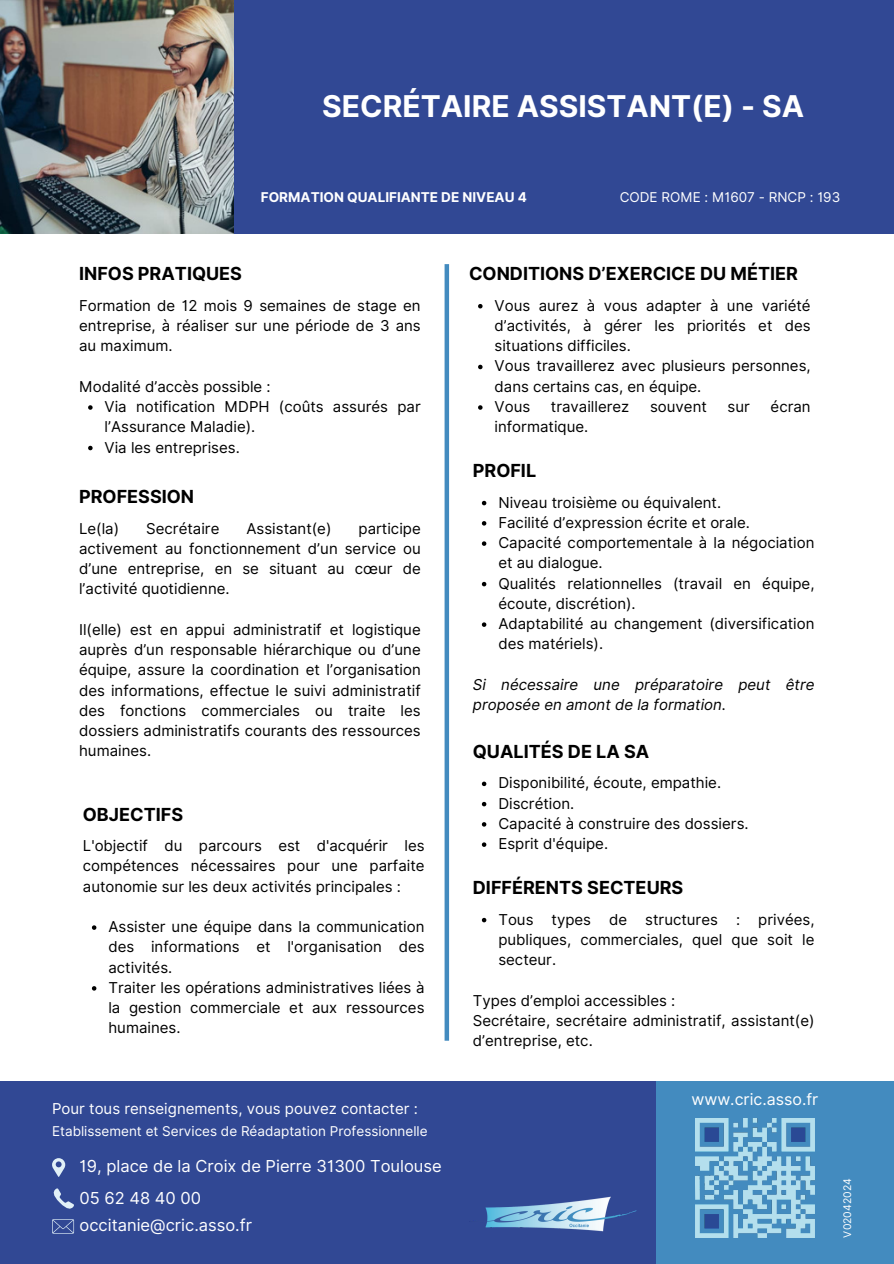
<style>
.page{position:relative;width:894px;height:1264px;background:#fff}
.page>*{position:absolute;margin:0;border:0;box-sizing:border-box;transform-origin:0 0}
.t1{font:700 30px "Inter";color:#fff}
.t2{font:700 18px "Inter";color:#000}
.t3{font:16.5px "Inter";color:#fff}
.t4{font:15.9px "Inter";color:#fff}
.t5{font:15px/20.2px "Inter";color:#000;text-align:justify}
.t6{font:italic 15px/20.2px "Inter";color:#000}
.t7{font:15px "Inter";color:#fff}
.t8{font:13.5px "Inter";color:#fff}
.t9{font:700 13.5px "Inter";color:#fff}
.t10{font:10.5px "Inter";color:#fff}
</style>
<div class="page">
<div style="left:0;top:0;width:893px;height:233px;background:#314894"></div>
<div style="left:0;top:1080px;width:893px;height:183px;background:#314894"></div>
<img style="left:0;top:0;width:233px;height:233px">
<div style="left:655px;top:1080px;width:238px;height:183px;background:#438bbf"></div>
<img style="left:485px;top:1196px;width:151px;height:36px">
<svg style="left:52px;top:1158px;width:13px;height:19px"></svg>
<svg style="left:53px;top:1188px;width:21px;height:21px"></svg>
<svg style="left:52px;top:1219px;width:22px;height:14px"></svg>
<div style="left:444px;top:264px;width:5px;height:776px;background:#438bbf"></div>
<img style="left:695px;top:1118px;width:119px;height:119px">
<svg style="left:88px;top:405px;width:5px;height:5px"></svg>
<svg style="left:88px;top:446px;width:5px;height:4px"></svg>
<svg style="left:92px;top:925px;width:4px;height:4px"></svg>
<svg style="left:92px;top:986px;width:4px;height:4px"></svg>
<svg style="left:478px;top:304px;width:4px;height:4px"></svg>
<svg style="left:478px;top:365px;width:4px;height:4px"></svg>
<svg style="left:478px;top:405px;width:4px;height:5px"></svg>
<svg style="left:481px;top:501px;width:5px;height:4px"></svg>
<svg style="left:481px;top:521px;width:5px;height:4px"></svg>
<svg style="left:481px;top:541px;width:5px;height:5px"></svg>
<svg style="left:481px;top:582px;width:5px;height:4px"></svg>
<svg style="left:481px;top:622px;width:5px;height:5px"></svg>
<svg style="left:481px;top:781px;width:5px;height:5px"></svg>
<svg style="left:481px;top:801px;width:5px;height:5px"></svg>
<svg style="left:481px;top:822px;width:5px;height:4px"></svg>
<svg style="left:481px;top:842px;width:5px;height:4px"></svg>
<svg style="left:481px;top:917px;width:5px;height:5px"></svg>
<h6 class="t1" style="left:322px;top:88px;width:483px">SECRÉTAIRE ASSISTANT(E) - SA</h6>
<p class="t9" style="left:261px;top:189px;width:267px">FORMATION QUALIFIANTE DE NIVEAU 4</p>
<h3 class="t8" style="left:619px;top:189px;width:222px">CODE ROME : M1607 - RNCP : 193</h3>
<h2 class="t2" style="left:79px;top:263px;width:164px">INFOS PRATIQUES</h2>
<h4 class="t5" style="left:79px;top:295px;width:343px">Formation de 12 mois 9 semaines de stage en entreprise, à réaliser sur une période de 3 ans au maximum.</h4>
<h4 class="t5" style="left:79px;top:376px;width:193px">Modalité d’accès possible :</h4>
<h2 class="t5" style="left:105px;top:396px;width:317px">Via notification MDPH (coûts assurés par l’Assurance Maladie).</h2>
<h4 class="t5" style="left:105px;top:437px;width:137px">Via les entreprises.</h4>
<p class="t2" style="left:79px;top:486px;width:117px">PROFESSION</p>
<p class="t5" style="left:79px;top:518px;width:42px">Le(la)</p>
<p class="t5" style="left:146px;top:518px;width:75px">Secrétaire</p>
<p class="t5" style="left:246px;top:518px;width:86px">Assistant(e)</p>
<p class="t5" style="left:79px;top:518px;width:343px;text-indent:279px">participe activement au fonctionnement d’un service ou d’une entreprise, en se situant au cœur de l’activité quotidienne.</p>
<h2 class="t5" style="left:79px;top:619px;width:343px">Il(elle) est en appui administratif et logistique auprès d’un responsable hiérarchique ou d’une équipe, assure la coordination et l’organisation des informations, effectue le suivi administratif des fonctions commerciales ou traite les dossiers administratifs courants des ressources humaines.</h2>
<p class="t2" style="left:83px;top:803px;width:102px">OBJECTIFS</p>
<p class="t5" style="left:83px;top:835px;width:343px">L'objectif du parcours est d'acquérir les compétences nécessaires pour une parfaite autonomie sur les deux activités principales :</p>
<p class="t5" style="left:108px;top:916px;width:317px">Assister une équipe dans la communication des informations et l'organisation des activités.</p>
<h2 class="t5" style="left:108px;top:977px;width:317px">Traiter les opérations administratives liées à la gestion commerciale et aux ressources humaines.</h2>
<h3 class="t7" style="left:52px;top:1099px;width:367px">Pour tous renseignements, vous pouvez contacter :</h3>
<h2 class="t8" style="left:52px;top:1122px;width:377px">Etablissement et Services de Réadaptation Professionnelle</h2>
<h4 class="t3" style="left:79px;top:1156px;width:363px">19, place de la Croix de Pierre 31300 Toulouse</h4>
<h4 class="t3" style="left:79px;top:1187px;width:123px">05 62 48 40 00</h4>
<p class="t3" style="left:79px;top:1214px;width:174px">occitanie@cric.asso.fr</p>
<p class="t2" style="left:469px;top:263px;width:330px">CONDITIONS D’EXERCICE DU MÉTIER</p>
<p class="t5" style="left:494px;top:295px;width:317px">Vous aurez à vous adapter à une variété d’activités, à gérer les priorités et des situations difficiles.</p>
<p class="t5" style="left:494px;top:356px;width:317px">Vous travaillerez avec plusieurs personnes, dans certains cas, en équipe.</p>
<p class="t5" style="left:494px;top:396px;width:37px">Vous</p>
<p class="t5" style="left:550px;top:396px;width:80px">travaillerez</p>
<p class="t5" style="left:650px;top:396px;width:58px">souvent</p>
<p class="t5" style="left:727px;top:396px;width:24px">sur</p>
<p class="t5" style="left:770px;top:396px;width:42px">écran</p>
<p class="t5" style="left:494px;top:416px;width:95px">informatique.</p>
<p class="t2" style="left:472px;top:460px;width:65px">PROFIL</p>
<h4 class="t5" style="left:498px;top:492px;width:224px">Niveau troisième ou équivalent.</h4>
<h4 class="t5" style="left:498px;top:512px;width:253px">Facilité d’expression écrite et orale.</h4>
<p class="t5" style="left:498px;top:532px;width:317px">Capacité comportementale à la négociation et au dialogue.</p>
<p class="t5" style="left:498px;top:573px;width:317px">Qualités relationnelles (travail en équipe, écoute, discrétion).</p>
<h3 class="t5" style="left:498px;top:613px;width:317px">Adaptabilité au changement (diversification des matériels).</h3>
<p class="t6" style="left:472px;top:674px;width:343px">Si nécessaire une préparatoire peut être proposée en amont de la formation.</p>
<p class="t2" style="left:472px;top:740px;width:178px">QUALITÉS DE LA SA</p>
<p class="t5" style="left:498px;top:772px;width:252px;text-align:left">Disponibilité, écoute, empathie.<br>Discrétion.<br>Capacité à construire des dossiers.<br>Esprit d'équipe.</p>
<p class="t2" style="left:472px;top:876px;width:212px">DIFFÉRENTS SECTEURS</p>
<p class="t5" style="left:498px;top:909px;width:317px">Tous types de structures : privées, publiques, commerciales, quel que soit le secteur.</p>
<p class="t5" style="left:472px;top:990px;width:343px;text-align:left">Types d’emploi accessibles :<br>Secrétaire, secrétaire administratif, assistant(e) d’entreprise, etc.</p>
<p class="t4" style="left:691px;top:1090px;width:128px">www.cric.asso.fr</p>
<p class="t10" style="left:840px;top:1237px;width:61px;rotate:-90deg">V02042024</p>
</div>
